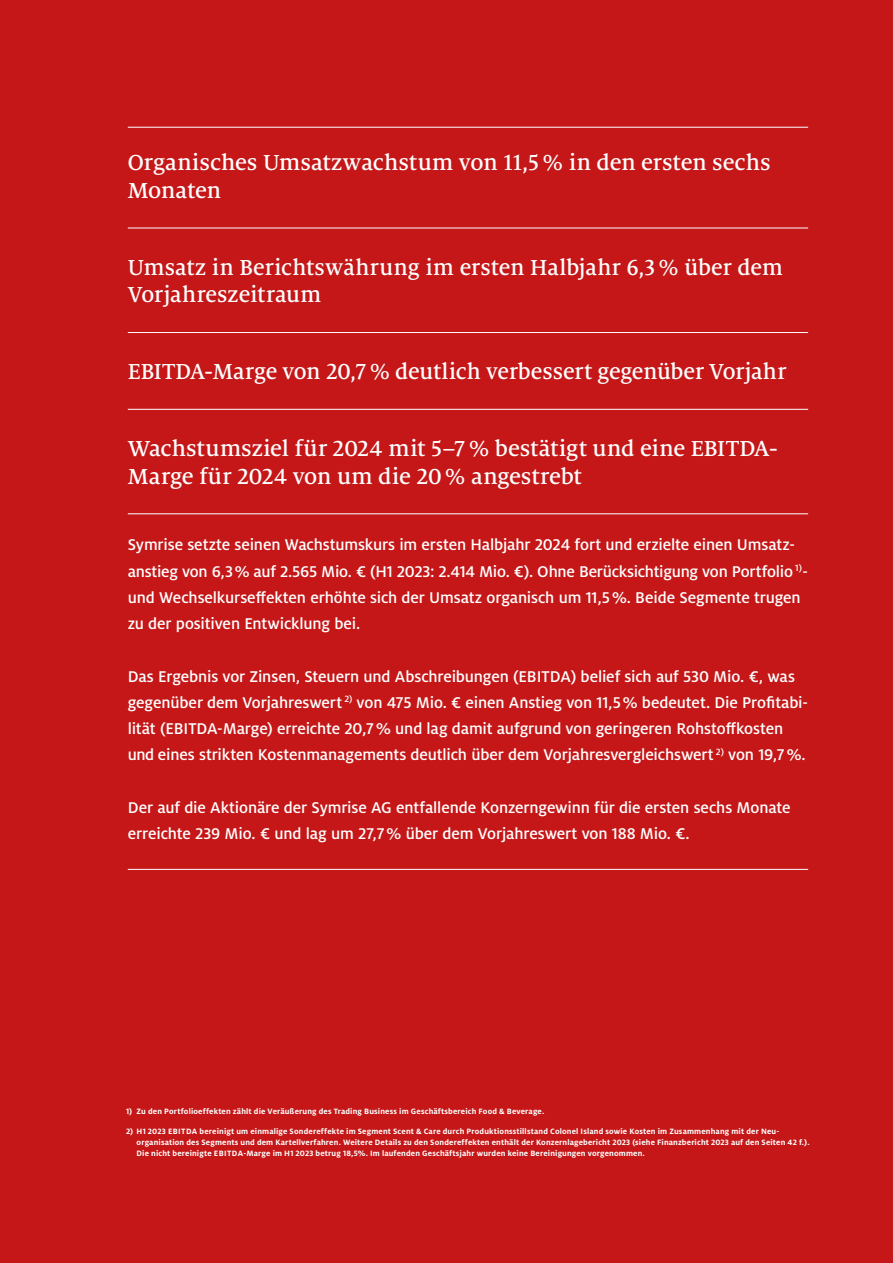
<style>
.page{position:relative;width:893px;height:1263px;background:#c51718}
.page>*{position:absolute;margin:0;border:0;box-sizing:border-box;transform-origin:0 0}
.t1{font:500 24px/27.8px "Milo Serif OT";letter-spacing:-.005em;color:#fff}
.t2{font:500 17.25px/26.2px "Milo OT";letter-spacing:-.01em;color:#fff}
.t3{font:700 8.55px/11.2px "Milo OT";letter-spacing:.02em;color:#fff}
</style>
<div class="page">
<hr style="left:128px;top:127px;width:680px;height:1px;background:#fff">
<hr style="left:128px;top:228px;width:680px;height:1px;background:#fff">
<hr style="left:128px;top:332px;width:680px;height:1px;background:#fff">
<hr style="left:128px;top:409px;width:680px;height:1px;background:#fff">
<hr style="left:128px;top:513px;width:680px;height:1px;background:#fff">
<hr style="left:128px;top:869px;width:680px;height:1px;background:#fff">
<h1 class="t1" style="left:128px;top:149px;width:645px">Organisches Umsatzwachstum von 11,5% in den ersten sechs<br>Monaten</h1>
<h1 class="t1" style="left:128px;top:254px;width:656px">Umsatz in Berichtswährung im ersten Halbjahr 6,3 % über dem<br>Vorjahreszeitraum</h1>
<h1 class="t1" style="left:128px;top:358px;width:660px">EBITDA-Marge von 20,7% deutlich verbessert gegenüber Vorjahr</h1>
<h1 class="t1" style="left:128px;top:435px;width:651px">Wachstumsziel für 2024 mit 5–7% bestätigt und eine EBITDA-<br>Marge für 2024 von um die 20% angestrebt</h1>
<p class="t2" style="left:128px;top:532px;width:682px">Symrise setzte seinen Wachstumskurs im ersten Halbjahr 2024 fort und erzielte einen Umsatz&shy;anstieg von 6,3% auf 2.565 Mio. € (H1 2023: 2.414 Mio. €). Ohne Berücksichtigung von Portfolio <sup>1)</sup>- und Wechselkurseffekten erhöhte sich der Umsatz organisch um 11,5%. Beide Segmente trugen zu der positiven Entwicklung bei.</p>
<p class="t2" style="left:128px;top:663px;width:680px">Das Ergebnis vor Zinsen, Steuern und Abschreibungen (EBITDA) belief sich auf 530 Mio. €, was gegenüber dem Vorjahreswert <sup>2)</sup> von 475 Mio. € einen Anstieg von 11,5% bedeutet. Die Profitabi&shy;lität (EBITDA-Marge) erreichte 20,7% und lag damit aufgrund von geringeren Rohstoffkosten und eines strikten Kostenmanagements deutlich über dem Vorjahresvergleichswert <sup>2)</sup> von 19,7%.</p>
<p class="t2" style="left:128px;top:794px;width:664px">Der auf die Aktionäre der Symrise AG entfallende Konzerngewinn für die ersten sechs Monate erreichte 239 Mio. € und lag um 27,7% über dem Vorjahreswert von 188 Mio. €.</p>
<p class="t3" style="left:126px;top:1105px;width:420px">1) Zu den Portfolioeffekten zählt die Veräußerung des Trading Business im Geschäftsbereich Food &amp; Beverage.</p>
<p class="t3" style="left:137px;top:1125px;width:674px;text-indent:-11px">2) H1 2023 EBITDA bereinigt um einmalige Sondereffekte im Segment Scent &amp; Care durch Produktionsstillstand Colonel Island sowie Kosten im Zusammenhang mit der Neu&shy;organisation des Segments und dem Kartellverfahren. Weitere Details zu den Sondereffekten enthält der Konzernlagebericht 2023 (siehe Finanzbericht 2023 auf den Seiten 42 f.).<br>Die nicht bereinigte EBITDA-Marge im H1 2023 betrug 18,5%. Im laufenden Geschäftsjahr wurden keine Bereinigungen vorgenommen.</p>
</div>
